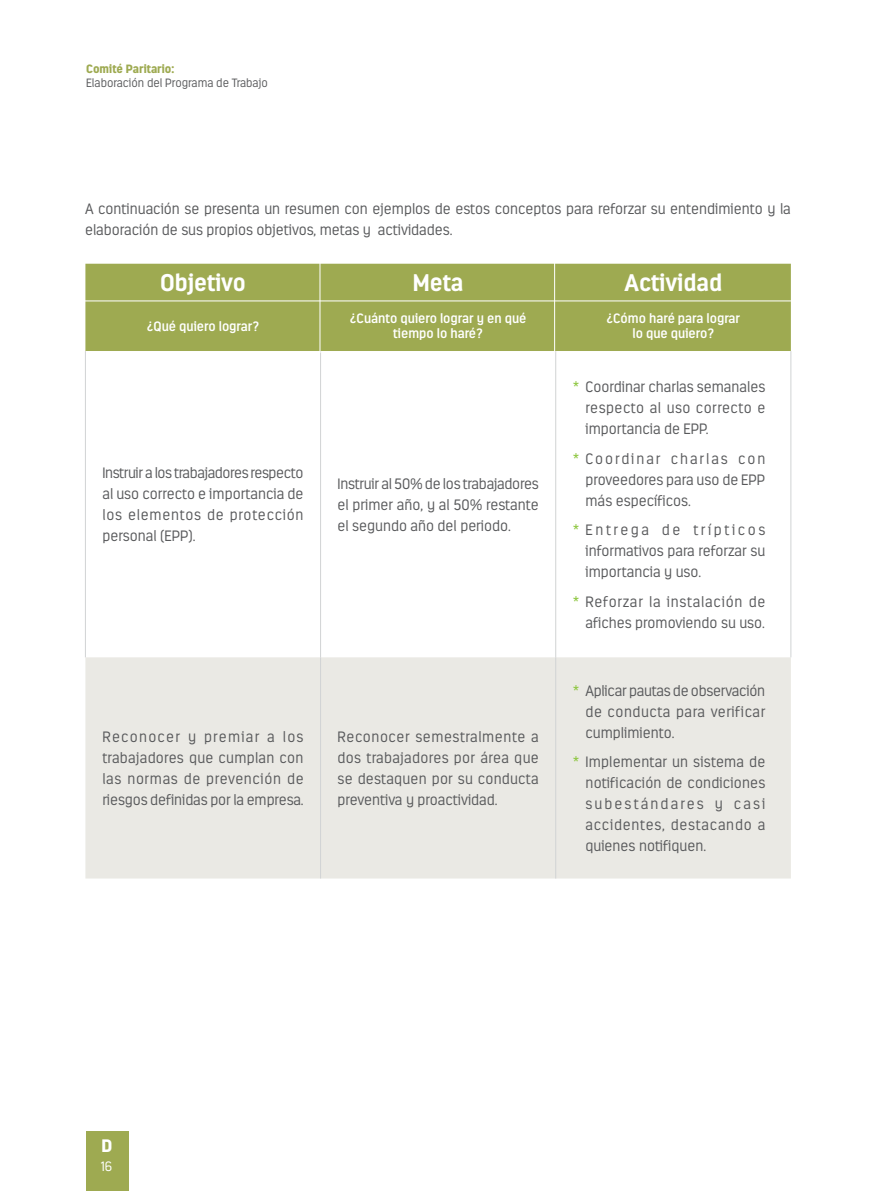
<style>
.page{position:relative;width:893px;height:1191px;background:#fff}
.page>*{position:absolute;margin:0;border:0;box-sizing:border-box;transform-origin:0 0}
.t1{font:700 24px "Estandar";color:#fff}
.t2{font:900 18px "Estandar";color:#fff}
.t3{font:300 15px/21px "Estandar";color:#58595b;text-align:justify}
.t4{font:600 13.5px/15px "Estandar";color:#fff;text-align:center}
.t5{font:300 13.5px "Estandar";color:#fff}
.t6{font:300 12px "Estandar";color:#58595b}
.t7{font:900 12px "Estandar";color:#9eaa51}
.s1{color:#8dc63f}
</style>
<div class="page">
<div style="left:86px;top:1131px;width:42px;height:60px;background:#9eaa51"></div>
<div style="left:85px;top:264px;width:706px;height:87px;background:#9eaa51"></div>
<div style="left:85px;top:657px;width:706px;height:221px;background:#eae9e4"></div>
<hr style="left:320px;top:657px;width:1px;height:221px;background:#d1d3d4">
<hr style="left:555px;top:657px;width:1px;height:221px;background:#d1d3d4">
<hr style="left:85px;top:351px;width:1px;height:306px;background:#d1d3d4">
<hr style="left:320px;top:351px;width:1px;height:306px;background:#d1d3d4">
<hr style="left:555px;top:351px;width:1px;height:306px;background:#d1d3d4">
<hr style="left:790px;top:351px;width:1px;height:306px;background:#d1d3d4">
<hr style="left:82px;top:300px;width:709px;height:1px;background:#fff">
<hr style="left:320px;top:263px;width:1px;height:90px;background:#fff">
<hr style="left:554px;top:263px;width:1px;height:90px;background:#fff">
<p class="t7" style="left:86px;top:61px;width:90px">Comité Paritario:</p>
<p class="t6" style="left:86px;top:76px;width:183px">Elaboración del Programa de Trabajo</p>
<p class="t3" style="left:85px;top:199px;width:707px">A continuación se presenta un resumen con ejemplos de estos conceptos para reforzar su entendimiento y la elaboración de sus propios objetivos, metas y actividades.</p>
<h1 class="t1" style="left:160px;top:268px;width:87px">Objetivo</h1>
<h1 class="t1" style="left:413px;top:268px;width:52px">Meta</h1>
<h1 class="t1" style="left:624px;top:268px;width:99px">Actividad</h1>
<p class="t4" style="left:147px;top:318px;width:114px">¿Qué quiero lograr?</p>
<p class="t4" style="left:350px;top:311px;width:178px">¿Cuánto quiero lograr y en qué tiempo lo haré?</p>
<p class="t4" style="left:606px;top:311px;width:135px">¿Cómo haré para lograr lo que quiero?</p>
<p class="t3" style="left:102px;top:462px;width:203px">Instruir a los trabajadores respecto al uso correcto e importancia de los elementos de protección personal (EPP).</p>
<p class="t3" style="left:338px;top:473px;width:203px">Instruir al 50% de los trabajadores el primer año, y al 50% restante el segundo año del periodo.</p>
<p class="t3" style="left:102px;top:726px;width:203px">Reconocer y premiar a los trabajadores que cumplan con las normas de prevención de riesgos definidas por la empresa.</p>
<p class="t3" style="left:338px;top:726px;width:203px">Reconocer semestralmente a dos trabajadores por área que se destaquen por su conducta preventiva y proactividad.</p>
<p class="t3" style="left:585px;top:376px;width:181px;text-indent:-13px"><span class="s1">*</span> Coordinar charlas semanales respecto al uso correcto e importancia de EPP.</p>
<p class="t3" style="left:585px;top:448px;width:181px;text-indent:-13px"><span class="s1">*</span> Coordinar charlas con proveedores para uso de EPP más específicos.</p>
<p class="t3" style="left:585px;top:519px;width:181px;text-indent:-13px"><span class="s1">*</span> Entrega de trípticos informativos para reforzar su importancia y uso.</p>
<p class="t3" style="left:573px;top:591px;width:194px;text-align:right"><span class="s1">*</span> Reforzar la instalación de afiches promoviendo su uso.</p>
<p class="t3" style="left:585px;top:680px;width:181px;text-indent:-13px"><span class="s1">*</span> Aplicar pautas de observación de conducta para verificar cumplimiento.</p>
<p class="t3" style="left:585px;top:751px;width:181px;text-indent:-13px"><span class="s1">*</span> Implementar un sistema de notificación de condiciones subestándares y casi accidentes, destacando a quienes notifiquen.</p>
<p class="t2" style="left:101px;top:1134px;width:12px">D</p>
<p class="t5" style="left:101px;top:1158px;width:13px">16</p>
</div>
